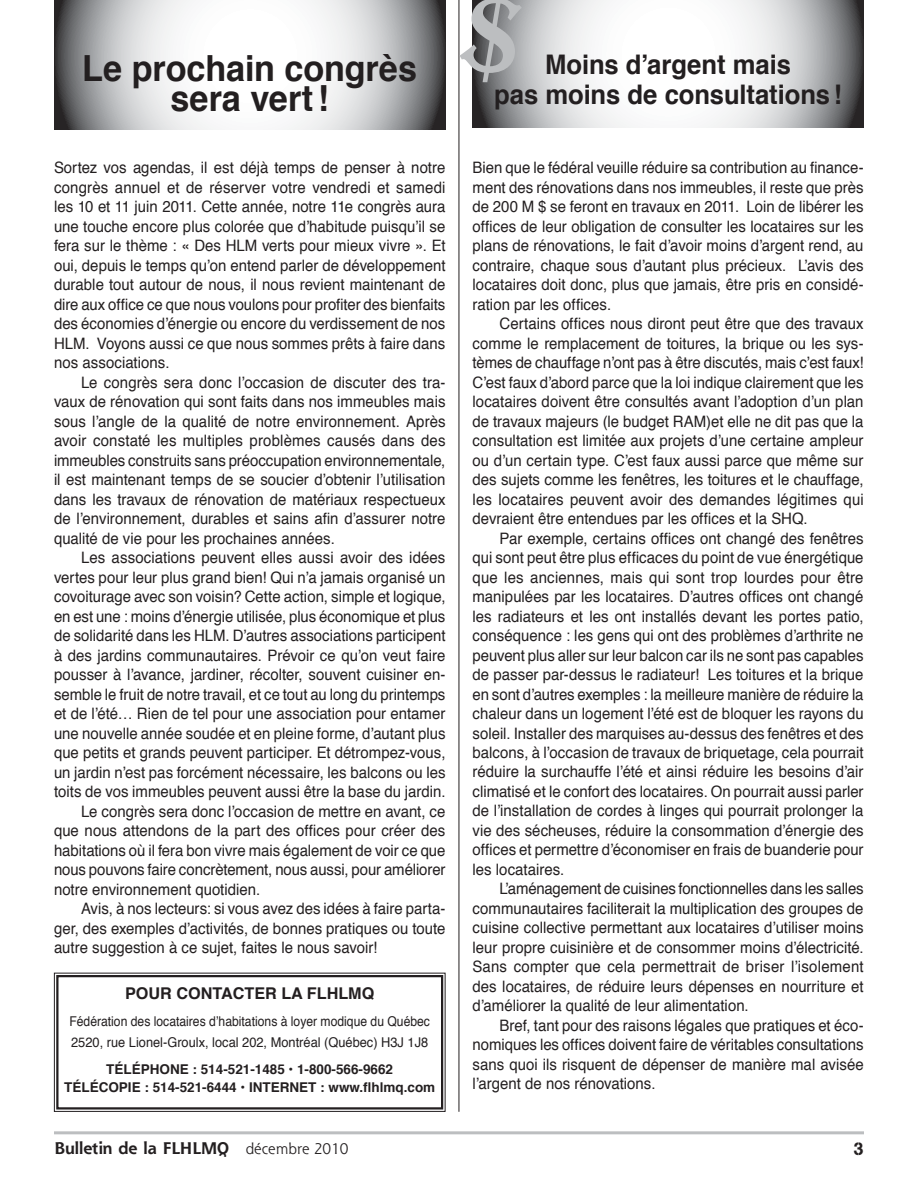
<style>
.page{position:relative;width:918px;height:1188px;background:#fff}
.page>*{position:absolute;margin:0;border:0;box-sizing:border-box;transform-origin:0 0}
.t1{font:italic 700 108px "Minister";color:#bcbec0;scale:.95 1}
.t2{font:700 36px/30px "Helvetica";letter-spacing:-.005em;color:#231f20;text-align:center;scale:.95 1}
.t3{font:700 27px "Helvetica";letter-spacing:-.005em;color:#231f20;scale:.95 1}
.t4{font:18px "AG Book Stencil";color:#231f20}
.t5{font:700 16.5px "Shannon";color:#231f20}
.t6{font:700 16.2px "Helvetica";color:#231f20}
.t7{font:15.75px/19.5px "Helvetica";color:#231f20;text-align:justify;scale:.95 1}
.t8{font:13.5px/21px "Helvetica";color:#231f20;scale:.9 1}
.t9{font:700 13.5px/18px "Helvetica";color:#231f20;text-align:center}
.s1{font-weight:400;font-size:15px}
</style>
<div class="page">
<hr style="left:54px;top:1131px;width:810px;height:3px;background:#bcbec0">
<svg style="left:472px;top:0;width:392px;height:128px"></svg>
<svg style="left:54px;top:0;width:392px;height:129px"></svg>
<svg style="left:54px;top:972px;width:392px;height:140px"></svg>
<div style="left:56px;top:975px;width:387px;height:135px;border:2px solid #231f20"></div>
<hr style="left:459px;top:0;width:1px;height:1112px;background:#231f20">
<h1 class="t1" style="left:459px;top:-32px;width:70px">$</h1>
<h3 class="t3" style="left:494px;top:73px;width:367px">pas moins de consultations!</h3>
<h2 class="t2" style="left:82px;top:54px;width:354px">Le prochain congrès sera vert!</h2>
<h3 class="t3" style="left:545px;top:43px;width:260px">Moins d’argent mais</h3>
<p class="t7" style="left:54px;top:158px;width:414px">Sortez vos agendas, il est déjà temps de penser à notre congrès annuel et de réserver votre vendredi et samedi les 10 et 11 juin 2011. Cette année, notre 11e congrès aura une touche encore plus colorée que d’habitude puisqu’il se fera sur le thème : « Des HLM verts pour mieux vivre ». Et oui, depuis le temps qu’on entend parler de développement durable tout autour de nous, il nous revient maintenant de dire aux office ce que nous voulons pour profiter des bienfaits des économies d’énergie ou encore du verdissement de nos HLM. Voyons aussi ce que nous sommes prêts à faire dans nos associations.</p>
<p class="t7" style="left:54px;top:373px;width:414px;text-indent:27px">Le congrès sera donc l’occasion de discuter des tra&shy;vaux de rénovation qui sont faits dans nos immeubles mais sous l’angle de la qualité de notre environnement. Après avoir constaté les multiples problèmes causés dans des immeubles construits sans préoccupation environnementale, il est maintenant temps de se soucier d’obtenir l’utilisation dans les travaux de rénovation de matériaux respectueux de l’environnement, durables et sains afin d’assurer notre qualité de vie pour les prochaines années.</p>
<p class="t7" style="left:81px;top:548px;width:385px">Les associations peuvent elles aussi avoir des idées</p>
<p class="t7" style="left:54px;top:568px;width:414px">vertes pour leur plus grand bien! Qui n’a jamais organisé un</p>
<p class="t7" style="left:54px;top:587px;width:414px">covoiturage avec son voisin? Cette action, simple et logique,</p>
<p class="t7" style="left:54px;top:607px;width:414px">en est une : moins d’énergie utilisée, plus économique et plus</p>
<p class="t7" style="left:54px;top:626px;width:414px">de solidarité dans les HLM. D’autres associations participent</p>
<p class="t7" style="left:54px;top:646px;width:414px">à des jardins communautaires. Prévoir ce qu’on veut faire</p>
<p class="t7" style="left:54px;top:665px;width:414px">pousser à l’avance, jardiner, récolter, souvent cuisiner en-</p>
<p class="t7" style="left:54px;top:685px;width:414px">semble le fruit de notre travail, et ce tout au long du printemps</p>
<p class="t7" style="left:54px;top:704px;width:414px">et de l’été… Rien de tel pour une association pour entamer</p>
<p class="t7" style="left:54px;top:724px;width:414px">une nouvelle année soudée et en pleine forme, d’autant plus</p>
<p class="t7" style="left:54px;top:743px;width:414px">que petits et grands peuvent participer. Et détrompez-vous,</p>
<p class="t7" style="left:54px;top:763px;width:414px">un jardin n’est pas forcément nécessaire, les balcons ou les</p>
<p class="t7" style="left:54px;top:782px;width:414px">toits de vos immeubles peuvent aussi être la base du jardin.</p>
<p class="t7" style="left:81px;top:802px;width:385px">Le congrès sera donc l’occasion de mettre en avant, ce</p>
<p class="t7" style="left:54px;top:821px;width:413px">que nous attendons de la part des offices pour créer des</p>
<p class="t7" style="left:54px;top:841px;width:414px">habitations où il fera bon vivre mais également de voir ce que</p>
<p class="t7" style="left:54px;top:860px;width:414px">nous pouvons faire concrètement, nous aussi, pour améliorer</p>
<p class="t7" style="left:54px;top:880px;width:219px">notre environnement quotidien.</p>
<p class="t7" style="left:81px;top:899px;width:385px">Avis, à nos lecteurs: si vous avez des idées à faire parta-</p>
<p class="t7" style="left:54px;top:919px;width:414px">ger, des exemples d’activités, de bonnes pratiques ou toute</p>
<p class="t7" style="left:54px;top:938px;width:342px">autre suggestion à ce sujet, faites le nous savoir!</p>
<p class="t6" style="left:125px;top:980px;width:251px">Pour contacter la FLHLMQ</p>
<p class="t8" style="left:69px;top:1011px;width:402px">Fédération des locataires d’habitations à loyer modique du Québec<br>2520, rue Lionel-Groulx, local 202, Montréal (Québec) H3J 1J8</p>
<p class="t9" style="left:64px;top:1061px;width:373px">tél éphone : 514-521-1485 • 1-800-566-9662<br>télécopie : 514-521-6444 • internet : www.flhlmq.com</p>
<p class="t7" style="left:473px;top:158px;width:413px">Bien que le fédéral veuille réduire sa contribution au finance&shy;ment des rénovations dans nos immeubles, il reste que près de 200 M $ se feront en travaux en 2011. Loin de libérer les offices de leur obligation de consulter les locataires sur les plans de rénovations, le fait d’avoir moins d’argent rend, au contraire, chaque sous d’autant plus précieux. L’avis des locataires doit donc, plus que jamais, être pris en considé&shy;ration par les offices.</p>
<p class="t7" style="left:473px;top:314px;width:413px;text-indent:27px">Certains offices nous diront peut être que des travaux comme le remplacement de toitures, la brique ou les sys&shy;tèmes de chauffage n’ont pas à être discutés, mais c’est faux!<br>C’est faux d’abord parce que la loi indique clairement que les locataires doivent être consultés avant l’adoption d’un plan de travaux majeurs (le budget RAM)et elle ne dit pas que la consultation est limitée aux projets d’une certaine ampleur ou d’un certain type. C’est faux aussi parce que même sur des sujets comme les fenêtres, les toitures et le chauffage, les locataires peuvent avoir des demandes légitimes qui devraient être entendues par les offices et la SHQ.</p>
<p class="t7" style="left:473px;top:529px;width:413px;text-indent:27px">Par exemple, certains offices ont changé des fenêtres qui sont peut être plus efficaces du point de vue énergétique que les anciennes, mais qui sont trop lourdes pour être manipulées par les locataires. D’autres offices ont changé les radiateurs et les ont installés devant les portes patio, conséquence : les gens qui ont des problèmes d’arthrite ne peuvent plus aller sur leur balcon car ils ne sont pas capables de passer par-dessus le radiateur! Les toitures et la brique en sont d’autres exemples : la meilleure manière de réduire la chaleur dans un logement l’été est de bloquer les rayons du soleil. Installer des marquises au-dessus des fenêtres et des balcons, à l’occasion de travaux de briquetage, cela pourrait réduire la surchauffe l’été et ainsi réduire les besoins d’air climatisé et le confort des locataires. On pourrait aussi parler de l’installation de cordes à linges qui pourrait prolonger la vie des sécheuses, réduire la consommation d’énergie des offices et permettre d’économiser en frais de buanderie pour les locataires.</p>
<p class="t7" style="left:473px;top:880px;width:413px;text-indent:27px">L’aménagement de cuisines fonctionnelles dans les salles communautaires faciliterait la multiplication des groupes de cuisine collective permettant aux locataires d’utiliser moins leur propre cuisinière et de consommer moins d’électricité.<br>Sans compter que cela permettrait de briser l’isolement des locataires, de réduire leurs dépenses en nourriture et d’améliorer la qualité de leur alimentation.</p>
<p class="t7" style="left:473px;top:1016px;width:413px;text-indent:27px">Bref, tant pour des raisons légales que pratiques et éco&shy;nomiques les offices doivent faire de véritables consultations sans quoi ils risquent de dépenser de manière mal avisée l’argent de nos rénovations.</p>
<p class="t5" style="left:54px;top:1138px;width:296px">Bulletin de la FLHLMQ <span class="s1">décembre 2010</span></p>
<p class="t4" style="left:854px;top:1138px;width:12px">3</p>
</div>
